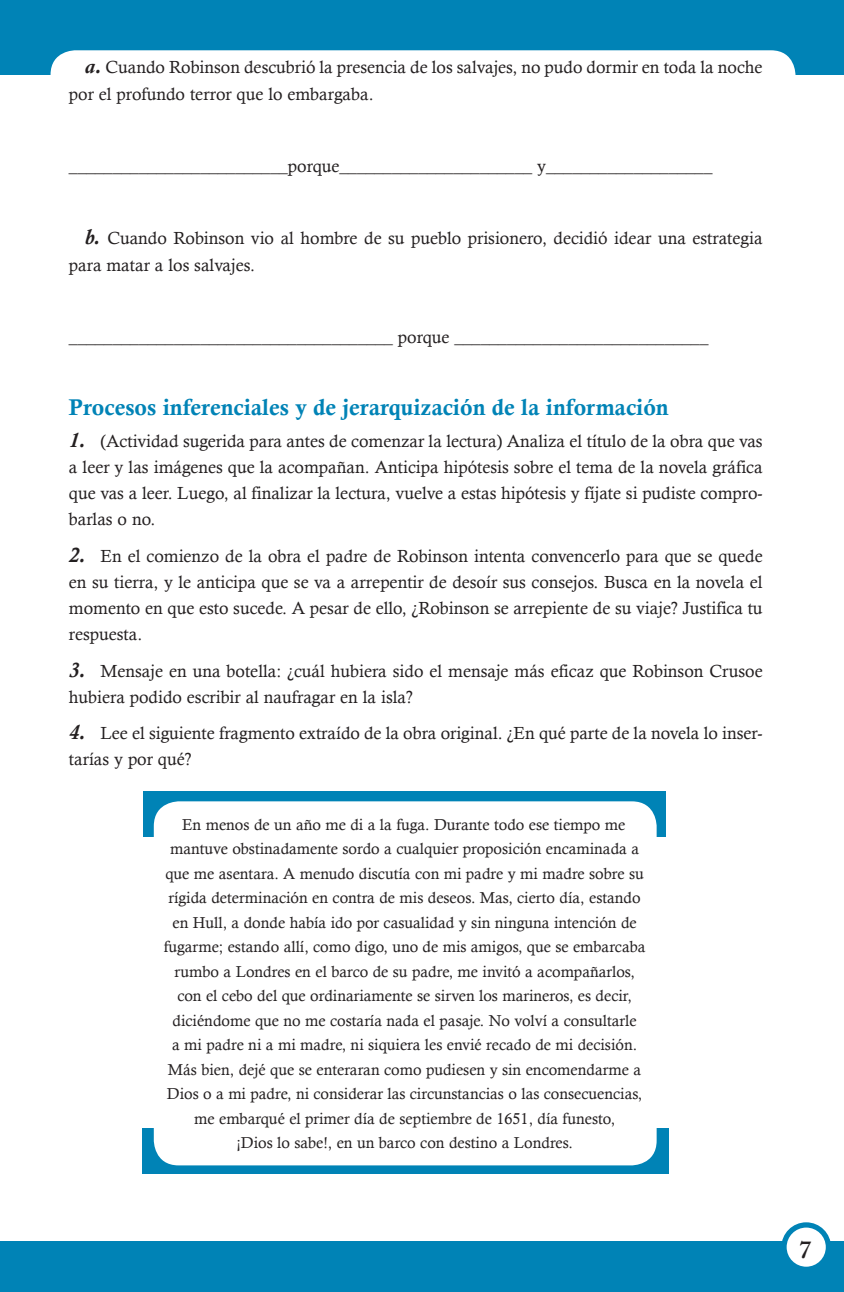
<style>
.page{position:relative;width:844px;height:1292px;background:#fff}
.page>*{position:absolute;margin:0;border:0;box-sizing:border-box;transform-origin:0 0}
.t1{font:600 24.5px "Adobe Caslon Pro";color:#231f20}
.t2{font:22.75px "Calis MT Bol";color:#0083b6}
.t3{font:17.5px/26.2px "Calisto";color:#231f20}
.t4{font:15.75px/24.5px "Calisto";color:#231f20;text-align:center}
.s1{font-weight:700;font-style:italic;font-size:21px}
</style>
<div class="page">
<div style="left:0;top:0;width:843px;height:75px;background:#0083b6"></div>
<div style="left:0;top:1241px;width:843px;height:50px;background:#0083b6"></div>
<div style="left:50px;top:50px;width:745px;height:55px;background:#fff;border-radius:24px"></div>
<svg style="left:783px;top:1224px;width:44px;height:44px"></svg>
<div style="left:781px;top:1221px;width:49px;height:50px;border:5px solid #0083b6;border-radius:50%"></div>
<div style="left:143px;top:791px;width:522px;height:45px;background:#0083b6"></div>
<div style="left:142px;top:1128px;width:526px;height:45px;background:#0083b6"></div>
<div style="left:154px;top:801px;width:502px;height:364px;background:#fff;border-radius:25px"></div>
<p class="t3" style="left:69px;top:54px;width:694px;text-indent:16px"><span class="s1">a.</span> Cuando Robinson descubrió la presencia de los salvajes, no pudo dormir en toda la noche por el profundo terror que lo embargaba.</p>
<p class="t3" style="left:69px;top:153px;width:644px">_________________________porque______________________ y___________________</p>
<p class="t3" style="left:69px;top:225px;width:694px;text-indent:16px"><span class="s1">b.</span> Cuando Robinson vio al hombre de su pueblo prisionero, decidió idear una estrategia para matar a los salvajes.</p>
<p class="t3" style="left:69px;top:324px;width:640px">_____________________________________ porque _____________________________</p>
<h2 class="t2" style="left:69px;top:394px;width:601px">Procesos inferenciales y de jerarquización de la información</h2>
<p class="t3" style="left:69px;top:427px;width:695px;text-align:justify"><span class="s1">1.</span> (Actividad sugerida para antes de comenzar la lectura) Analiza el título de la obra que vas a leer y las imágenes que la acompañan. Anticipa hipótesis sobre el tema de la novela gráfica que vas a leer. Luego, al finalizar la lectura, vuelve a estas hipótesis y fíjate si pudiste compro&shy;barlas o no.</p>
<p class="t3" style="left:69px;top:542px;width:695px;text-align:justify"><span class="s1">2.</span> En el comienzo de la obra el padre de Robinson intenta convencerlo para que se quede en su tierra, y le anticipa que se va a arrepentir de desoír sus consejos. Busca en la novela el momento en que esto sucede. A pesar de ello, ¿Robinson se arrepiente de su viaje? Justifica tu respuesta.</p>
<p class="t3" style="left:69px;top:657px;width:695px"><span class="s1">3.</span> Mensaje en una botella: ¿cuál hubiera sido el mensaje más eficaz que Robinson Crusoe hubiera podido escribir al naufragar en la isla?</p>
<p class="t3" style="left:69px;top:719px;width:694px"><span class="s1">4.</span> Lee el siguiente fragmento extraído de la obra original. ¿En qué parte de la novela lo inser&shy;tarías y por qué?</p>
<p class="t4" style="left:164px;top:811px;width:483px">En menos de un año me di a la fuga. Durante todo ese tiempo me mantuve obstinadamente sordo a cualquier proposición encaminada a que me asentara. A menudo discutía con mi padre y mi madre sobre su rígida determinación en contra de mis deseos. Mas, cierto día, estando en Hull, a donde había ido por casualidad y sin ninguna intención de fugarme; estando allí, como digo, uno de mis amigos, que se embarcaba rumbo a Londres en el barco de su padre, me invitó a acompañarlos, con el cebo del que ordinariamente se sirven los marineros, es decir, diciéndome que no me costaría nada el pasaje. No volví a consultarle<br>a mi padre ni a mi madre, ni siquiera les envié recado de mi decisión.<br>Más bien, dejé que se enteraran como pudiesen y sin encomendarme a Dios o a mi padre, ni considerar las circunstancias o las consecuencias, me embarqué el primer día de septiembre de 1651, día funesto,<br>¡Dios lo sabe!, en un barco con destino a Londres.</p>
<h1 class="t1" style="left:798px;top:1234px;width:14px">7</h1>
</div>
